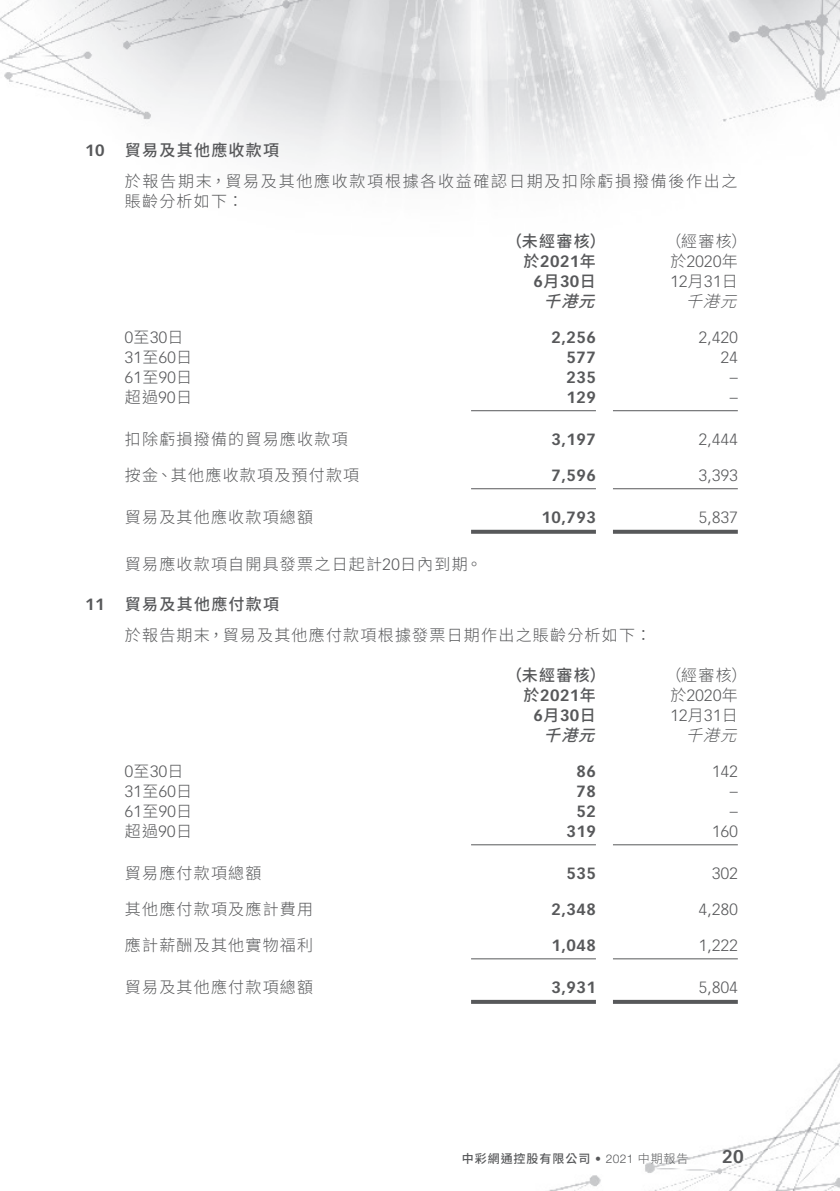
<style>
.page{position:relative;width:840px;height:1191px;background:#fff}
.page>*{position:absolute;margin:0;border:0;box-sizing:border-box;transform-origin:0 0}
.t1{font:700 18px "Vectora LT Std";color:#57585a}
.Notes{font:300 16px "Source Han Sans TC";letter-spacing:.075em;color:#57585a}
.Notes-2{font:300 16px "Vectora LT Std";letter-spacing:.025em;color:#57585a}
.Notes-3{font:700 16px "Vectora LT Std";letter-spacing:.03em;color:#57585a}
.Notes-4{font:300 16px/20px "Source Han Sans TC";letter-spacing:.105em;color:#57585a}
.Notes_HD1{font:500 16px "Source Han Sans TC";letter-spacing:.08em;color:#57585a}
.Notes-5{font:500 16px "Source Han Sans TC";letter-spacing:.08em;color:#57585a}
.Notes-6{font:italic 300 16px "Source Han Sans TC";color:#57585a}
.Notes-7{font:italic 500 16px "Source Han Sans TC";color:#57585a}
.Notes_HD1-2{font:700 16px "Vectora LT Std";color:#57585a}
.t2{font:500 12px "Source Han Sans TC";letter-spacing:.08em;color:#57585a}
.s1{font-family:"Source Han Sans TC";font-weight:500}
.s2{font-family:"Source Han Sans TC"}
.s3{font-family:"Vectora LT Std"}
.s4{font-family:"Vectora LT Std";font-weight:700}
.s5{font-family:"Helvetica Neue LT Std";font-weight:300}
.s6{font-weight:300}
</style>
<div class="page">
<img style="left:0;top:0;width:839px;height:1191px">
<hr style="left:471px;top:410px;width:124px;height:1px;background:#57585a">
<hr style="left:612px;top:410px;width:125px;height:1px;background:#57585a">
<hr style="left:471px;top:488px;width:124px;height:1px;background:#57585a">
<hr style="left:612px;top:488px;width:125px;height:1px;background:#57585a">
<svg style="left:471px;top:530px;width:124px;height:4px"></svg>
<svg style="left:612px;top:530px;width:125px;height:4px"></svg>
<hr style="left:471px;top:844px;width:124px;height:1px;background:#57585a">
<hr style="left:612px;top:844px;width:125px;height:1px;background:#57585a">
<hr style="left:471px;top:958px;width:124px;height:1px;background:#57585a">
<hr style="left:612px;top:958px;width:125px;height:1px;background:#57585a">
<svg style="left:471px;top:999px;width:124px;height:4px"></svg>
<svg style="left:612px;top:999px;width:125px;height:4px"></svg>
<p class="Notes_HD1-2" style="left:85px;top:140px;width:21px">10</p>
<p class="Notes_HD1-2" style="left:85px;top:594px;width:21px">11</p>
<p class="Notes_HD1" style="left:125px;top:141px;width:156px">貿易及其他應收款項</p>
<p class="Notes-4" style="left:125px;top:172px;width:614px">於報告期末，貿易及其他應收款項根據各收益確認日期及扣除虧損撥備後作出之賬齡分析如下：</p>
<p class="Notes" style="left:665px;top:232px;width:84px">（經審核(</p>
<p class="Notes-5" style="left:505px;top:232px;width:101px">（未經審核）</p>
<p class="Notes-3" style="left:523px;top:252px;width:74px"><span class="s1">於</span>2021<span class="s1">年</span></p>
<p class="Notes-3" style="left:533px;top:272px;width:64px">6<span class="s1">月</span>30<span class="s1">日</span></p>
<p class="Notes-2" style="left:670px;top:252px;width:69px"><span class="s2">於</span>2020<span class="s2">年</span></p>
<p class="Notes-2" style="left:670px;top:272px;width:69px">12<span class="s2">月</span>31<span class="s2">日</span></p>
<p class="Notes-6" style="left:685px;top:292px;width:64px">千港元</p>
<p class="Notes-7" style="left:543px;top:292px;width:64px">千港元</p>
<p class="Notes-2" style="left:125px;top:328px;width:60px"><span class="s2">至</span>0 30<span class="s2">日</span></p>
<p class="Notes-3" style="left:551px;top:328px;width:46px">2,256</p>
<p class="Notes-2" style="left:125px;top:348px;width:69px">31<span class="s2">至</span>60<span class="s2">日</span></p>
<p class="Notes-3" style="left:566px;top:348px;width:31px">577</p>
<p class="Notes-2" style="left:125px;top:368px;width:69px">61<span class="s2">至</span>90<span class="s2">日</span></p>
<p class="Notes-3" style="left:566px;top:368px;width:31px">235</p>
<p class="Notes" style="left:125px;top:388px;width:69px">超過<span class="s3">90</span>日</p>
<p class="Notes-3" style="left:566px;top:388px;width:31px">129</p>
<p class="Notes" style="left:125px;top:430px;width:224px">扣除虧損撥備的貿易應收款項</p>
<p class="Notes-3" style="left:551px;top:430px;width:46px">3,197</p>
<p class="Notes" style="left:125px;top:466px;width:236px">按金、其他應收款項及預付款項</p>
<p class="Notes-3" style="left:551px;top:466px;width:46px">7,596</p>
<p class="Notes" style="left:125px;top:508px;width:190px">貿易及其他應收款項總額</p>
<p class="Notes" style="left:125px;top:555px;width:358px">貿易應收款項自開具發票之日起計<span class="s3">20</span>日內到期。</p>
<p class="Notes_HD1" style="left:125px;top:595px;width:156px">貿易及其他應付款項</p>
<p class="Notes-3" style="left:541px;top:508px;width:56px">10,793</p>
<p class="Notes" style="left:125px;top:626px;width:528px">於報告期末，貿易及其他應付款項根據發票日期作出之賬齡分析如下：</p>
<p class="Notes-5" style="left:505px;top:666px;width:101px">（未經審核）</p>
<p class="Notes-3" style="left:523px;top:686px;width:74px"><span class="s1">於</span>2021<span class="s1">年</span></p>
<p class="Notes-3" style="left:533px;top:706px;width:64px">6<span class="s1">月</span>30<span class="s1">日</span></p>
<p class="Notes-7" style="left:543px;top:726px;width:64px">千港元</p>
<p class="Notes-2" style="left:125px;top:762px;width:60px"><span class="s2">至</span>0 30<span class="s2">日</span></p>
<p class="Notes-3" style="left:576px;top:762px;width:21px">86</p>
<p class="Notes-2" style="left:125px;top:782px;width:69px">31<span class="s2">至</span>60<span class="s2">日</span></p>
<p class="Notes-3" style="left:576px;top:782px;width:21px">78</p>
<p class="Notes-2" style="left:125px;top:802px;width:69px">61<span class="s2">至</span>90<span class="s2">日</span></p>
<p class="Notes-3" style="left:576px;top:802px;width:21px">52</p>
<p class="Notes" style="left:125px;top:822px;width:69px">超過<span class="s3">90</span>日</p>
<p class="Notes-3" style="left:566px;top:822px;width:31px">319</p>
<p class="Notes" style="left:125px;top:864px;width:138px">貿易應付款項總額</p>
<p class="Notes-3" style="left:566px;top:864px;width:31px">535</p>
<p class="Notes" style="left:125px;top:900px;width:190px">其他應付款項及應計費用</p>
<p class="Notes-3" style="left:551px;top:900px;width:46px">2,348</p>
<p class="Notes" style="left:125px;top:936px;width:190px">應計薪酬及其他實物福利</p>
<p class="Notes-3" style="left:551px;top:936px;width:46px">1,048</p>
<p class="Notes" style="left:125px;top:978px;width:190px">貿易及其他應付款項總額</p>
<p class="Notes-3" style="left:551px;top:978px;width:46px">3,931</p>
<p class="Notes-2" style="left:698px;top:328px;width:41px">2,420</p>
<p class="Notes-2" style="left:720px;top:348px;width:19px">24</p>
<p class="Notes-2" style="left:729px;top:368px;width:9px">–</p>
<p class="Notes-2" style="left:729px;top:388px;width:9px">–</p>
<p class="Notes-2" style="left:698px;top:430px;width:41px">2,444</p>
<p class="Notes-2" style="left:698px;top:466px;width:41px">3,393</p>
<p class="Notes-2" style="left:698px;top:508px;width:41px">5,837</p>
<p class="Notes" style="left:665px;top:666px;width:84px">（經審核(</p>
<p class="Notes-2" style="left:670px;top:686px;width:69px"><span class="s2">於</span>2020<span class="s2">年</span></p>
<p class="Notes-2" style="left:670px;top:706px;width:69px">12<span class="s2">月</span>31<span class="s2">日</span></p>
<p class="Notes-6" style="left:685px;top:726px;width:64px">千港元</p>
<p class="Notes-2" style="left:711px;top:762px;width:27px">142</p>
<p class="Notes-2" style="left:729px;top:782px;width:9px">–</p>
<p class="Notes-2" style="left:729px;top:802px;width:9px">–</p>
<p class="Notes-2" style="left:711px;top:822px;width:27px">160</p>
<p class="Notes-2" style="left:711px;top:864px;width:27px">302</p>
<p class="Notes-2" style="left:698px;top:900px;width:41px">4,280</p>
<p class="Notes-2" style="left:698px;top:936px;width:41px">1,222</p>
<p class="Notes-2" style="left:698px;top:978px;width:41px">5,804</p>
<p class="t2" style="left:461px;top:1152px;width:228px">中彩網通控股有限公司 <span class="s4">•</span> <span class="s5">2021</span> <span class="s6">中期報告</span></p>
<p class="t1" style="left:721px;top:1145px;width:23px">20</p>
</div>
